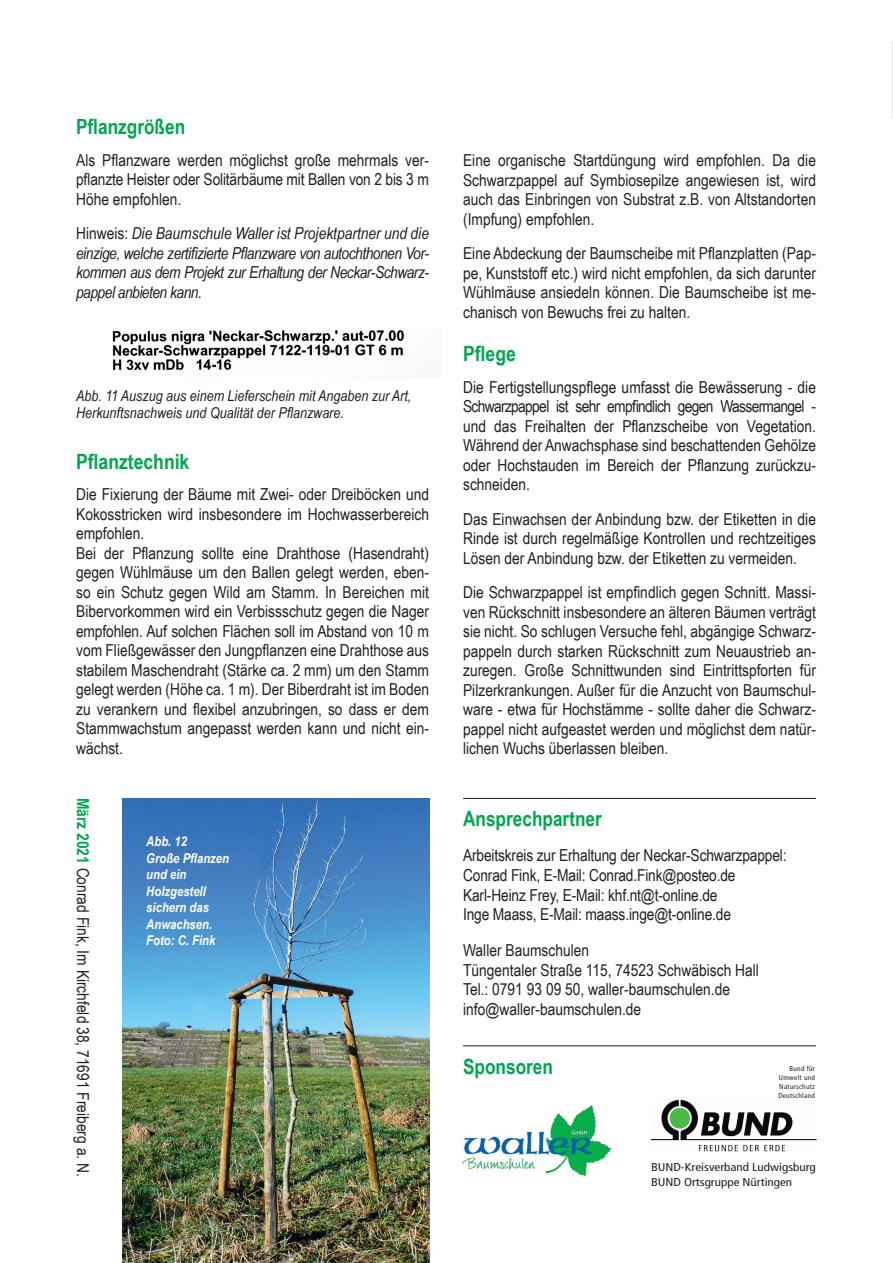
<style>
.page{position:relative;width:893px;height:1263px;background:#fff}
.page>*{position:absolute;margin:0;border:0;box-sizing:border-box;transform-origin:0 0}
.t1{font:700 21px "Arial Narrow";color:#00a54f}
.t2{font:16.5px/19.5px "Arial Narrow";color:#231f20;text-align:justify}
.t3{font:italic 16.5px/19.5px "Arial Narrow";letter-spacing:-.03em;color:#231f20;text-align:justify}
.t4{font:italic 15px/16.5px "Arial Narrow";color:#231f20}
.t5{font:italic 700 13.5px/16.5px "Arial Narrow";color:#fff}
.t6{font:condensed 11.4px/15px "Frutiger LT";color:#231f20;scale:1.15 1}
.t7{font:condensed 7.05px/9px "Frutiger LT";letter-spacing:.04em;color:#231f20;text-align:justify}
.s1{font-style:normal}
.s2{font-weight:700;color:#00a54f}
</style>
<div class="page">
<svg style="left:892px;top:41px;width:1px;height:78px"></svg>
<img style="left:123px;top:798px;width:306px;height:465px">
<hr style="left:463px;top:798px;width:353px;height:1px;background:#231f20">
<img style="left:113px;top:330px;width:291px;height:41px">
<img style="left:462px;top:1105px;width:150px;height:71px">
<img style="left:651px;top:1100px;width:166px;height:52px">
<hr style="left:463px;top:1045px;width:353px;height:1px;background:#231f20">
<p class="t1" style="left:76px;top:111px;width:111px">Pflanzgrößen</p>
<p class="t2" style="left:76px;top:150px;width:354px">Als Pflanzware werden möglichst große mehrmals ver&shy;pflanzte Heister oder Solitärbäume mit Ballen von 2 bis 3 m Höhe empfohlen.</p>
<p class="t3" style="left:76px;top:223px;width:354px"><span class="s1">Hinweis:</span> Die Baumschule Waller ist Projektpartner und die einzige, welche zertifizierte Pflanzware von autochthonen Vor&shy;kommen aus dem Projekt zur Erhaltung der Neckar-Schwarz&shy;pappel anbieten kann.</p>
<p class="t4" style="left:76px;top:387px;width:337px">Abb. 11 Auszug aus einem Lieferschein mit Angaben zur Art,<br>Herkunftsnachweis und Qualität der Pflanzware.</p>
<p class="t1" style="left:76px;top:446px;width:115px">Pflanztechnik</p>
<p class="t2" style="left:76px;top:484px;width:354px;text-align:left">Die Fixierung der Bäume mit Zwei- oder Dreiböcken und Kokosstricken wird insbesondere im Hochwasserbereich empfohlen.<br>Bei der Pflanzung sollte eine Drahthose (Hasendraht) gegen Wühlmäuse um den Ballen gelegt werden, eben&shy;so ein Schutz gegen Wild am Stamm. In Bereichen mit Bibervorkommen wird ein Verbissschutz gegen die Nager empfohlen. Auf solchen Flächen soll im Abstand von 10 m vom Fließgewässer den Jungpflanzen eine Drahthose aus stabilem Maschendraht (Stärke ca. 2 mm) um den Stamm gelegt werden (Höhe ca. 1 m). Der Biberdraht ist im Boden zu verankern und flexibel anzubringen, so dass er dem Stammwachstum angepasst werden kann und nicht ein&shy;wächst.</p>
<p class="t2" style="left:93px;top:798px;width:380px;rotate:90deg"><span class="s2">März 2021</span> Conrad Fink, Im Kirchfeld 38, 71691 Freiberg a. N.</p>
<p class="t5" style="left:146px;top:832px;width:84px">Abb. 12<br>Große Pflanzen und ein<br>Holzgestell sichern das<br>Anwachsen.<br>Foto: C. Fink</p>
<p class="t2" style="left:463px;top:150px;width:354px">Eine organische Startdüngung wird empfohlen. Da die Schwarzpappel auf Symbiosepilze angewiesen ist, wird auch das Einbringen von Substrat z.B. von Altstandorten (Impfung) empfohlen.</p>
<p class="t2" style="left:463px;top:243px;width:354px">Eine Abdeckung der Baumscheibe mit Pflanzplatten (Pap&shy;pe, Kunststoff etc.) wird nicht empfohlen, da sich darunter Wühlmäuse ansiedeln können. Die Baumscheibe ist me&shy;chanisch von Bewuchs frei zu halten.</p>
<p class="t1" style="left:463px;top:338px;width:54px">Pflege</p>
<p class="t2" style="left:463px;top:376px;width:354px">Die Fertigstellungspflege umfasst die Bewässerung - die Schwarzpappel ist sehr empfindlich gegen Wassermangel - und das Freihalten der Pflanzscheibe von Vegetation.<br>Während der Anwachsphase sind beschattenden Gehölze oder Hochstauden im Bereich der Pflanzung zurückzu&shy;schneiden.</p>
<p class="t2" style="left:463px;top:508px;width:354px">Das Einwachsen der Anbindung bzw. der Etiketten in die Rinde ist durch regelmäßige Kontrollen und rechtzeitiges Lösen der Anbindung bzw. der Etiketten zu vermeiden.</p>
<p class="t2" style="left:463px;top:582px;width:354px">Die Schwarzpappel ist empfindlich gegen Schnitt. Massi&shy;ven Rückschnitt insbesondere an älteren Bäumen verträgt sie nicht. So schlugen Versuche fehl, abgängige Schwarz&shy;pappeln durch starken Rückschnitt zum Neuaustrieb an&shy;zuregen. Große Schnittwunden sind Eintrittspforten für Pilzerkrankungen. Außer für die Anzucht von Baumschul&shy;ware - etwa für Hochstämme - sollte daher die Schwarz&shy;pappel nicht aufgeastet werden und möglichst dem natür&shy;lichen Wuchs überlassen bleiben.</p>
<p class="t1" style="left:463px;top:803px;width:140px">Ansprechpartner</p>
<p class="t2" style="left:463px;top:845px;width:325px;text-align:left">Arbeitskreis zur Erhaltung der Neckar-Schwarzpappel:<br>Conrad Fink, E-Mail: Conrad.Fink@posteo.de Karl-Heinz Frey, E-Mail: khf.nt@t-online.de<br>Inge Maass, E-Mail: maass.inge@t-online.de</p>
<p class="t2" style="left:463px;top:940px;width:297px;text-align:left">Waller Baumschulen<br>Tüngentaler Straße 115, 74523 Schwäbisch Hall Tel.: 0791 93 09 50, waller-baumschulen.de info@waller-baumschulen.de</p>
<p class="t1" style="left:463px;top:1050px;width:91px">Sponsoren</p>
<p class="t7" style="left:778px;top:1064px;width:38px;text-indent:11px">Bund für Umwelt und Naturschutz Deutschland</p>
<p class="t6" style="left:651px;top:1160px;width:145px">BUND-Kreisverband Ludwigsburg<br>BUND Ortsgruppe Nürtingen</p>
</div>
